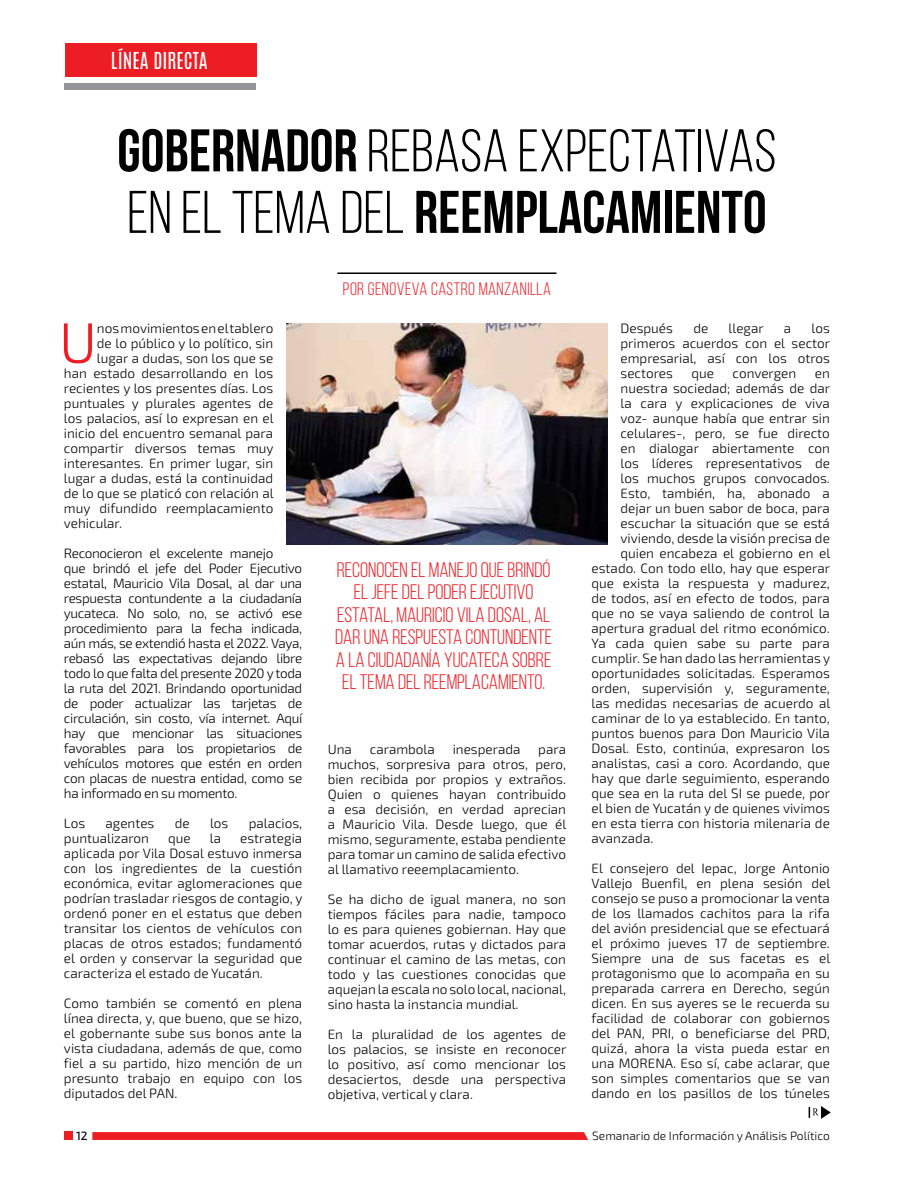
<style>
.page{position:relative;width:915px;height:1191px;background:#fff}
.page>*{position:absolute;margin:0;border:0;box-sizing:border-box;transform-origin:0 0}
.t1{font:60px/61.5px "Bebas Neue";color:#000}
.t2{font:300 57px "Exo 2";color:#ed1d24}
.t3{font:21px/22.5px "Bebas Neue";color:#ed1d24;text-align:center}
.t4{font:19.5px "Antonio";color:#fff}
.t5{font:18px "Bebas Neue";letter-spacing:.025em;color:#ed1d24}
.t6{font:300 13.5px/15px "Exo 2";color:#000;text-align:justify}
.t7{font:300 13.5px/15px "Exo 2";letter-spacing:-.025em;color:#000}
.t8{font:300 12px "Exo 2";color:#000}
.t9{font:500 12px "Exo 2";color:#000}
.s1{font-style:inherit}
</style>
<div class="page">
<div style="left:64px;top:1131px;width:8px;height:9px;background:#ed1d24"></div>
<svg style="left:92px;top:1132px;width:496px;height:8px;background:#ed2128"></svg>
<div style="left:65px;top:43px;width:191px;height:34px;background:#ed1d24"></div>
<div style="left:64px;top:84px;width:192px;height:6px;background:#939598"></div>
<hr style="left:337px;top:272px;width:219px;height:2px;background:#000">
<svg style="left:808px;top:1106px;width:22px;height:13px"></svg>
<img style="left:286px;top:323px;width:321px;height:221px">
<h3 class="t4" style="left:111px;top:46px;width:98px">LÍNEA DIRECTA</h3>
<h3 class="t4" style="left:118px;top:46px;width:7px">I</h3>
<h1 class="t1" style="left:117px;top:120px;width:660px"><span class="s1">GOBERNADOR</span> REBASA EXPECTATIVAS<br>EN EL TEMA DEL <span class="s1">REEMPLACAMIENTO</span></h1>
<h2 class="t2" style="left:59px;top:310px;width:40px">U</h2>
<p class="t6" style="left:97px;top:321px;width:178px">nos movimientos en el tablero</p>
<p class="t6" style="left:97px;top:336px;width:178px">de lo público y lo político, sin</p>
<p class="t6" style="left:97px;top:351px;width:178px">lugar a dudas, son los que se</p>
<p class="t6" style="left:64px;top:366px;width:211px">han estado desarrollando en los</p>
<p class="t6" style="left:64px;top:381px;width:211px">recientes y los presentes días. Los</p>
<p class="t6" style="left:64px;top:396px;width:211px">puntuales y plurales agentes de</p>
<p class="t6" style="left:64px;top:411px;width:211px">los palacios, así lo expresan en el</p>
<p class="t6" style="left:64px;top:426px;width:211px">inicio del encuentro semanal para</p>
<p class="t6" style="left:64px;top:441px;width:211px">compartir diversos temas muy</p>
<p class="t6" style="left:64px;top:456px;width:211px">interesantes. En primer lugar, sin</p>
<p class="t6" style="left:64px;top:471px;width:211px">lugar a dudas, está la continuidad</p>
<p class="t6" style="left:64px;top:486px;width:211px">de lo que se platicó con relación al</p>
<p class="t6" style="left:64px;top:501px;width:211px">muy difundido reemplacamiento</p>
<p class="t6" style="left:64px;top:516px;width:60px">vehicular.</p>
<p class="t7" style="left:64px;top:546px;width:240px">Reconocieron el excelente manejo<br>que brindó el jefe del Poder Ejecutivo estatal, Mauricio Vila Dosal, al dar una respuesta contundente a la ciudadanía yucateca. No solo, no, se activó ese procedimiento para la fecha indicada, aún más, se extendió hasta el 2022. Vaya, rebasó las expectativas dejando libre todo lo que falta del presente 2020 y toda la ruta del 2021. Brindando oportunidad de poder actualizar las tarjetas de circulación, sin costo, vía internet. Aquí hay que mencionar las situaciones favorables para los propietarios de vehículos motores que estén en orden con placas de nuestra entidad, como se ha informado en su momento.</p>
<p class="t6" style="left:64px;top:816px;width:23px">Los</p>
<p class="t6" style="left:106px;top:816px;width:50px">agentes</p>
<p class="t6" style="left:175px;top:816px;width:16px">de</p>
<p class="t6" style="left:210px;top:816px;width:20px">los</p>
<p class="t6" style="left:248px;top:816px;width:55px">palacios,</p>
<p class="t6" style="left:64px;top:831px;width:86px">puntualizaron</p>
<p class="t6" style="left:168px;top:831px;width:24px">que</p>
<p class="t6" style="left:210px;top:831px;width:13px">la</p>
<p class="t6" style="left:64px;top:831px;width:240px;text-indent:176px">estrategia aplicada por Vila Dosal estuvo inmersa con los ingredientes de la cuestión económica, evitar aglomeraciones que podrían trasladar riesgos de contagio, y ordenó poner en el estatus que deben transitar los cientos de vehículos con placas de otros estados; fundamentó el orden y conservar la seguridad que caracteriza el estado de Yucatán.</p>
<p class="t6" style="left:64px;top:996px;width:240px">Como también se comentó en plena línea directa, y, que bueno, que se hizo, el gobernante sube sus bonos ante la vista ciudadana, además de que, como fiel a su partido, hizo mención de un presunto trabajo en equipo con los diputados del PAN.</p>
<h3 class="t5" style="left:343px;top:279px;width:209px">POR GENOVEVA CASTRO MANZANILLA</h3>
<h3 class="t3" style="left:335px;top:558px;width:218px">RECONOCEN EL MANEJO QUE BRINDÓ<br>EL JEFE DEL PODER EJECUTIVO<br>ESTATAL, MAURICIO VILA DOSAL, AL<br>DAR UNA RESPUESTA CONTUNDENTE<br>A LA CIUDADANÍA YUCATECA SOBRE<br>EL TEMA DEL REEMPLACAMIENTO.</h3>
<p class="t6" style="left:327px;top:742px;width:26px">Una</p>
<p class="t6" style="left:369px;top:742px;width:66px">carambola</p>
<p class="t6" style="left:452px;top:742px;width:69px">inesperada</p>
<p class="t6" style="left:327px;top:742px;width:240px;text-indent:210px">para muchos, sorpresiva para otros, pero, bien recibida por propios y extraños.<br>Quien o quienes hayan contribuido a esa decisión, en verdad aprecian a Mauricio Vila. Desde luego, que él mismo, seguramente, estaba pendiente para tomar un camino de salida efectivo al llamativo reeemplacamiento.</p>
<p class="t6" style="left:327px;top:892px;width:240px">Se ha dicho de igual manera, no son tiempos fáciles para nadie, tampoco lo es para quienes gobiernan. Hay que tomar acuerdos, rutas y dictados para continuar el camino de las metas, con todo y las cuestiones conocidas que aquejan la escala no solo local, nacional, sino hasta la instancia mundial.</p>
<p class="t6" style="left:327px;top:1027px;width:240px">En la pluralidad de los agentes de los palacios, se insiste en reconocer lo positivo, así como mencionar los desaciertos, desde una perspectiva objetiva, vertical y clara.</p>
<p class="t6" style="left:620px;top:321px;width:54px">Después</p>
<p class="t6" style="left:693px;top:321px;width:16px">de</p>
<p class="t6" style="left:728px;top:321px;width:37px">llegar</p>
<p class="t6" style="left:783px;top:321px;width:9px">a</p>
<p class="t6" style="left:620px;top:321px;width:211px;text-indent:191px">los primeros acuerdos con el sector empresarial, así con los otros sectores</p>
<p class="t6" style="left:691px;top:366px;width:24px">que</p>
<p class="t6" style="left:732px;top:366px;width:65px">convergen</p>
<p class="t6" style="left:814px;top:366px;width:16px">en</p>
<p class="t6" style="left:620px;top:381px;width:211px">nuestra sociedad; además de dar</p>
<p class="t6" style="left:620px;top:396px;width:211px">la cara y explicaciones de viva</p>
<p class="t6" style="left:620px;top:411px;width:211px">voz- aunque había que entrar sin</p>
<p class="t6" style="left:620px;top:426px;width:211px">celulares-, pero, se fue directo</p>
<p class="t6" style="left:620px;top:441px;width:211px">en dialogar abiertamente con</p>
<p class="t6" style="left:620px;top:456px;width:211px">los líderes representativos de</p>
<p class="t6" style="left:620px;top:471px;width:211px">los muchos grupos convocados.</p>
<p class="t6" style="left:620px;top:486px;width:211px">Esto, también, ha, abonado a</p>
<p class="t6" style="left:620px;top:501px;width:211px">dejar un buen sabor de boca, para</p>
<p class="t6" style="left:620px;top:516px;width:211px">escuchar la situación que se está</p>
<p class="t6" style="left:620px;top:531px;width:211px">viviendo, desde la visión precisa de</p>
<p class="t6" style="left:620px;top:546px;width:211px">quien encabeza el gobierno en el</p>
<p class="t6" style="left:591px;top:561px;width:240px">estado. Con todo ello, hay que esperar</p>
<p class="t6" style="left:591px;top:576px;width:240px">que exista la respuesta y madurez,</p>
<p class="t6" style="left:591px;top:591px;width:240px">de todos, así en efecto de todos, para</p>
<p class="t6" style="left:591px;top:606px;width:240px">que no se vaya saliendo de control la</p>
<p class="t6" style="left:591px;top:621px;width:240px">apertura gradual del ritmo económico.</p>
<p class="t6" style="left:591px;top:636px;width:240px">Ya cada quien sabe su parte para</p>
<p class="t6" style="left:591px;top:651px;width:240px">cumplir. Se han dado las herramientas y</p>
<p class="t6" style="left:591px;top:666px;width:240px">oportunidades solicitadas. Esperamos</p>
<p class="t6" style="left:591px;top:681px;width:240px">orden, supervisión y, seguramente,</p>
<p class="t6" style="left:591px;top:696px;width:240px">las medidas necesarias de acuerdo al</p>
<p class="t6" style="left:591px;top:711px;width:240px">caminar de lo ya establecido. En tanto,</p>
<p class="t6" style="left:591px;top:726px;width:240px">puntos buenos para Don Mauricio Vila</p>
<p class="t6" style="left:591px;top:741px;width:240px">Dosal. Esto, continúa, expresaron los</p>
<p class="t6" style="left:591px;top:756px;width:240px">analistas, casi a coro. Acordando, que</p>
<p class="t6" style="left:591px;top:770px;width:240px">hay que darle seguimiento, esperando</p>
<p class="t6" style="left:591px;top:785px;width:240px">que sea en la ruta del SI se puede, por</p>
<p class="t6" style="left:591px;top:800px;width:240px">el bien de Yucatán y de quienes vivimos</p>
<p class="t6" style="left:591px;top:815px;width:240px">en esta tierra con historia milenaria de</p>
<p class="t6" style="left:591px;top:830px;width:63px">avanzada.</p>
<p class="t6" style="left:591px;top:860px;width:240px">El consejero del Iepac, Jorge Antonio Vallejo Buenfil, en plena sesión del consejo se puso a promocionar la venta de los llamados cachitos para la rifa del avión presidencial que se efectuará el próximo jueves 17 de septiembre.<br>Siempre una de sus facetas es el protagonismo que lo acompaña en su preparada carrera en Derecho, según dicen. En sus ayeres se le recuerda su facilidad de colaborar con gobiernos del PAN, PRI, o beneficiarse del PRD, quizá, ahora la vista pueda estar en una MORENA. Eso sí, cabe aclarar, que son simples comentarios que se van dando en los pasillos de los túneles</p>
<p class="t9" style="left:76px;top:1128px;width:13px">12</p>
<p class="t8" style="left:592px;top:1128px;width:239px">Semanario de Información y Análisis Político</p>
</div>
